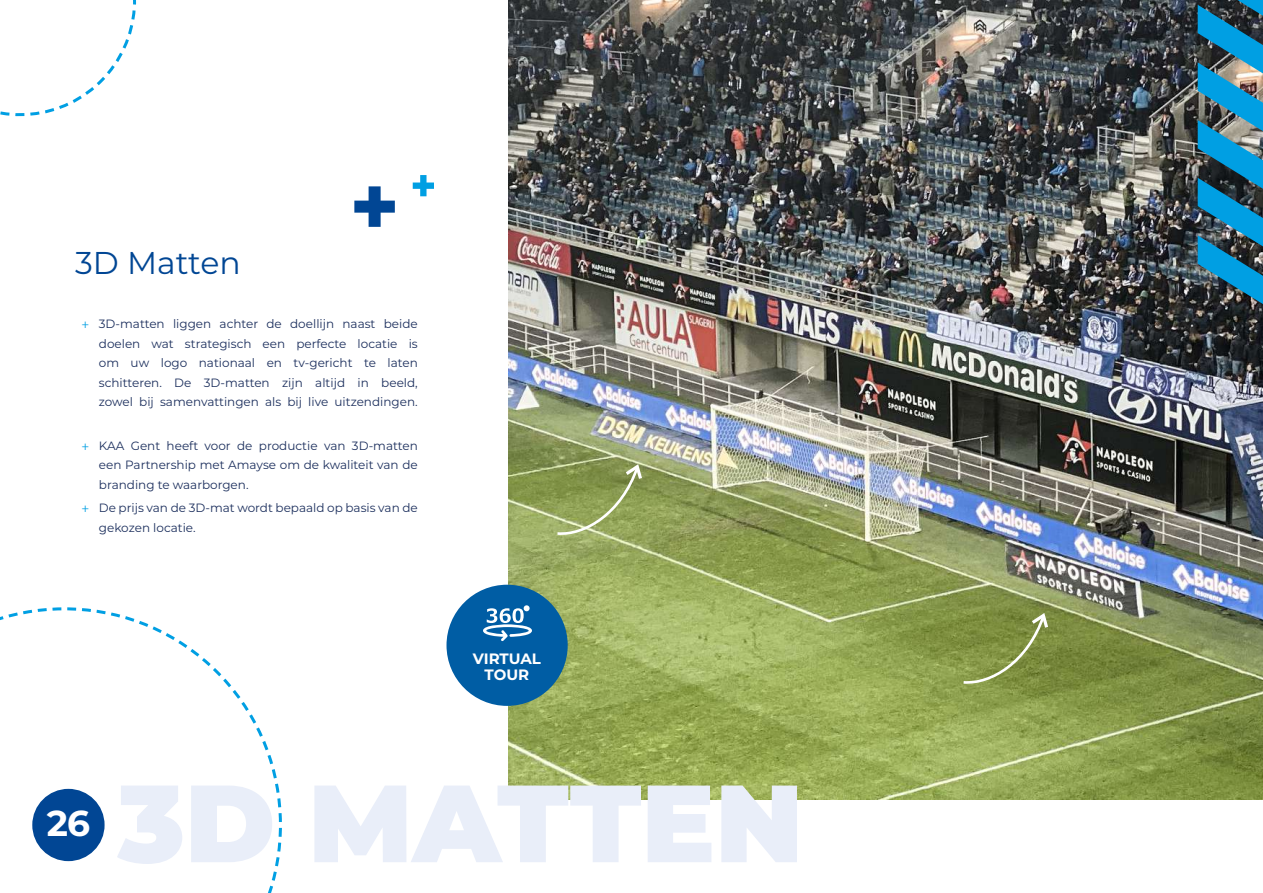
<style>
.page{position:relative;width:1263px;height:893px;background:#fff}
.page>*{position:absolute;margin:0;border:0;box-sizing:border-box;transform-origin:0 0}
.t1{font:900 109.5px "Montserrat";color:#e9eef9}
.t2{font:700 36px "Montserrat";color:#fff}
.t3{font:31.5px "Montserrat";color:#014694}
.t4{font:700 15px/16px "Montserrat";letter-spacing:-.01em;color:#fff;text-align:center}
.t5{font:12px/19.5px "Montserrat";color:#1c2f5d;text-align:justify}
.s1{font-family:"Myriad Pro";color:#009fe3}
</style>
<div class="page">
<svg style="left:0;top:607px;width:282px;height:286px"></svg>
<svg style="left:0;top:665px;width:224px;height:228px"></svg>
<img style="left:509px;top:0;width:754px;height:799px">
<svg style="left:354px;top:186px;width:41px;height:41px"></svg>
<svg style="left:413px;top:175px;width:21px;height:21px"></svg>
<div style="left:32px;top:789px;width:73px;height:72px;background:#014694;border-radius:50%"></div>
<svg style="left:0;top:0;width:137px;height:117px"></svg>
<svg style="left:963px;top:613px;width:85px;height:73px;background:#85954b"></svg>
<svg style="left:557px;top:464px;width:85px;height:73px;background:#94a45f"></svg>
<div style="left:446px;top:585px;width:122px;height:121px;background:#005da4;border-radius:50%"></div>
<svg style="left:483px;top:605px;width:49px;height:36px"></svg>
<img style="left:1198px;top:0;width:65px;height:304px">
<h3 class="t3" style="left:75px;top:241px;width:167px">3D Matten</h3>
<p class="t5" style="left:99px;top:314px;width:320px;text-indent:-17px"><span class="s1">+</span> 3D-matten liggen achter de doellijn naast beide doelen wat strategisch een perfecte locatie is om uw logo nationaal en tv-gericht te laten schitteren. De 3D-matten zijn altijd in beeld, zowel bij samenvattingen als bij live uitzendingen.</p>
<p class="t5" style="left:99px;top:435px;width:320px;text-indent:-17px"><span class="s1">+</span> KAA Gent heeft voor de productie van 3D-matten een Partnership met Amayse om de kwaliteit van de branding te waarborgen.</p>
<p class="t5" style="left:99px;top:498px;width:320px;text-indent:-17px"><span class="s1">+</span> De prijs van de 3D-mat wordt bepaald op basis van de gekozen locatie.</p>
<p class="t4" style="left:473px;top:650px;width:69px">VIRTUAL<br>TOUR</p>
<h2 class="t2" style="left:47px;top:798px;width:45px">26</h2>
<h1 class="t1" style="left:118px;top:741px;width:687px">3D MATTEN</h1>
</div>
